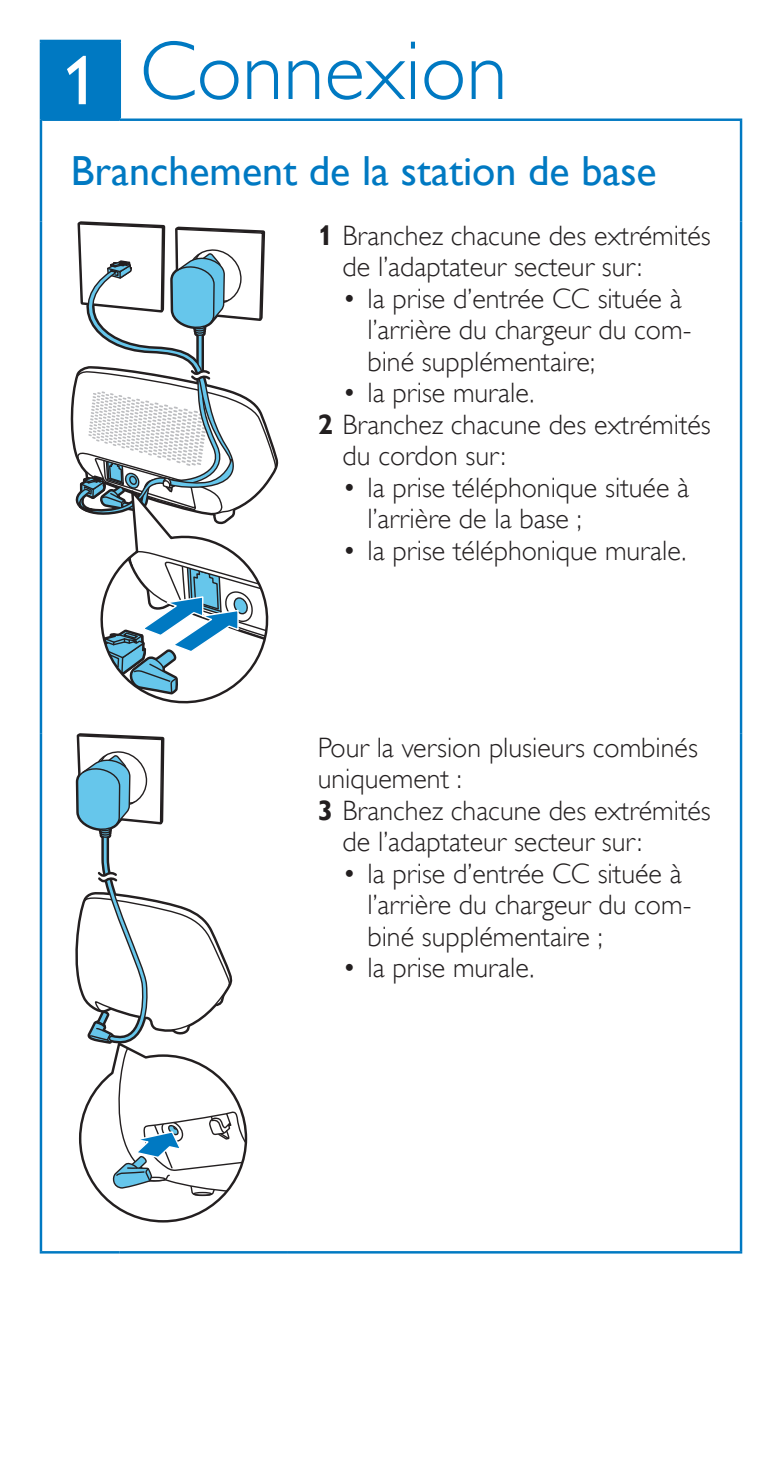
<style>
.page{position:relative;width:782px;height:1469px;background:#fff}
.page>*{position:absolute;margin:0;border:0;box-sizing:border-box;transform-origin:0 0}
.t1{font:84px "Gill Sans Alt One WGL Light";color:#0079c2}
.t2{font:42px "Gill Sans Alt One WGL";color:#0079c2}
.t3{font:28px/31.5px "Gill Sans Alt One WGL Light";color:#231f20}
.s1{font-family:"Gill Sans Alt One WGL";font-size:70px;color:#fff}
.s2{font-family:"Gill Sans Alt One WGL";font-weight:700}
</style>
<div class="page">
<div style="left:41px;top:41px;width:79px;height:79px;background:#0079c2"></div>
<hr style="left:42px;top:118px;width:78px;height:3px;background:#0079c2">
<hr style="left:120px;top:118px;width:168px;height:3px;background:#0079c2">
<hr style="left:288px;top:118px;width:454px;height:3px;background:#0079c2">
<hr style="left:739px;top:121px;width:3px;height:100px;background:#0079c2">
<hr style="left:739px;top:221px;width:3px;height:512px;background:#0079c2">
<hr style="left:739px;top:733px;width:3px;height:518px;background:#0079c2">
<hr style="left:40px;top:120px;width:2px;height:101px;background:#0079c2">
<hr style="left:40px;top:221px;width:2px;height:512px;background:#0079c2">
<hr style="left:40px;top:733px;width:2px;height:518px;background:#0079c2">
<hr style="left:40px;top:1251px;width:80px;height:2px;background:#0079c2">
<hr style="left:120px;top:1251px;width:168px;height:2px;background:#0079c2">
<hr style="left:288px;top:1251px;width:454px;height:2px;background:#0079c2">
<hr style="left:40px;top:40px;width:81px;height:2px;background:#0079c2">
<hr style="left:40px;top:42px;width:2px;height:78px;background:#0079c2">
<hr style="left:118px;top:42px;width:3px;height:76px;background:#0079c2">
<svg style="left:71px;top:221px;width:208px;height:483px"></svg>
<svg style="left:75px;top:733px;width:173px;height:489px"></svg>
<h1 class="t1" style="left:63px;top:16px;width:446px"><span class="s1">1</span> Connexion</h1>
<h2 class="t2" style="left:71px;top:142px;width:587px">Branchement de la station de base</h2>
<p class="t3" style="left:342px;top:220px;width:369px;text-indent:-25px"><span class="s2">1</span> Branchez chacune des extrémités de l’adaptateur secteur sur:</p>
<p class="t3" style="left:367px;top:283px;width:325px;text-indent:-25px">• la prise d’entrée CC située à l’arrière du chargeur du com&shy;biné supplémentaire;</p>
<p class="t3" style="left:342px;top:377px;width:193px">• la prise murale.</p>
<p class="t3" style="left:317px;top:409px;width:394px"><span class="s2">2</span> Branchez chacune des extrémités</p>
<p class="t3" style="left:342px;top:440px;width:165px">du cordon sur:</p>
<p class="t3" style="left:367px;top:472px;width:323px;text-indent:-25px">• la prise téléphonique située à l’arrière de la base ;</p>
<p class="t3" style="left:342px;top:535px;width:345px">• la prise téléphonique murale.</p>
<p class="t3" style="left:317px;top:731px;width:381px">Pour la version plusieurs combinés</p>
<p class="t3" style="left:317px;top:763px;width:146px">uniquement :</p>
<p class="t3" style="left:317px;top:794px;width:394px"><span class="s2">3</span> Branchez chacune des extrémités</p>
<p class="t3" style="left:342px;top:826px;width:301px">de l’adaptateur secteur sur:</p>
<p class="t3" style="left:367px;top:857px;width:325px;text-indent:-25px">• la prise d’entrée CC située à l’arrière du chargeur du com&shy;biné supplémentaire ;</p>
<p class="t3" style="left:342px;top:952px;width:193px">• la prise murale.</p>
</div>
